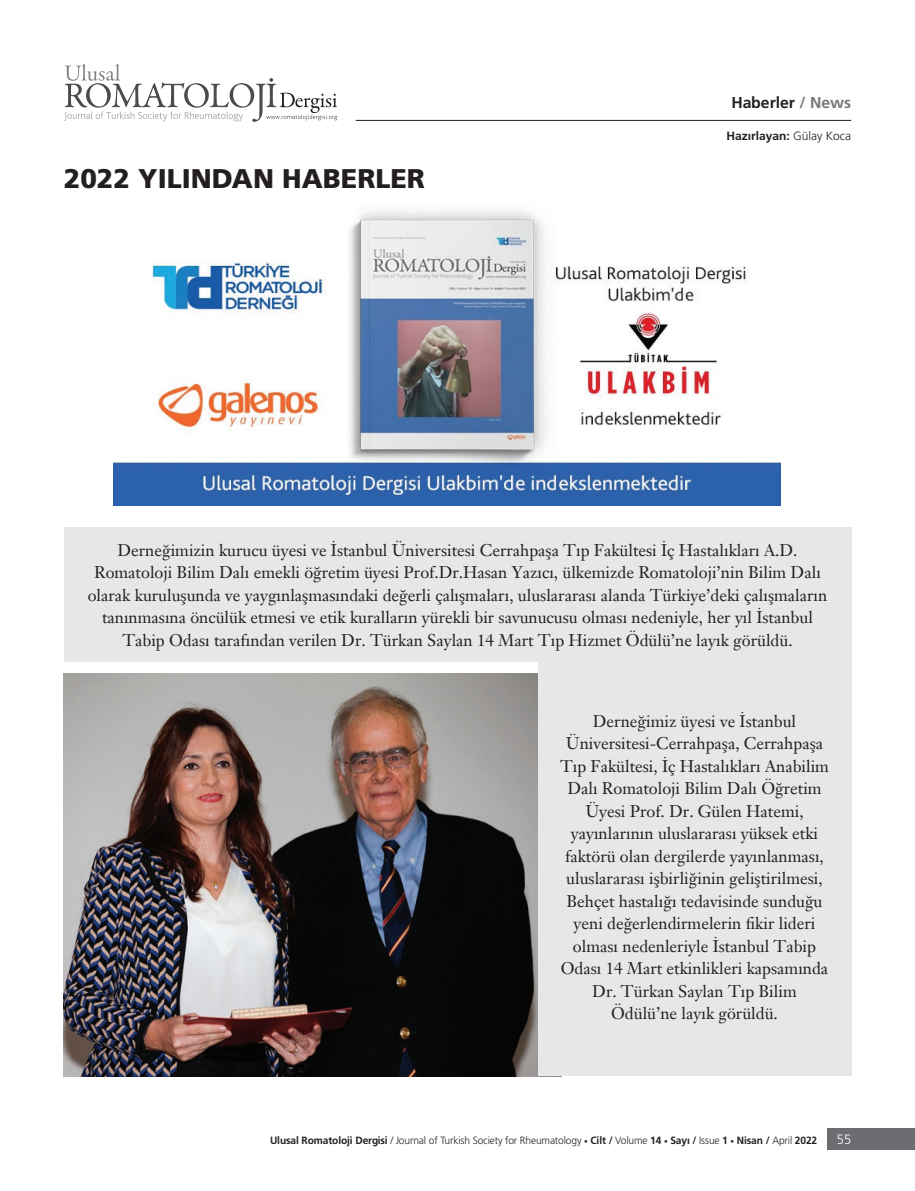
<style>
.page{position:relative;width:915px;height:1191px;background:#fff}
.page>*{position:absolute;margin:0;border:0;box-sizing:border-box;transform-origin:0 0}
.BASLIK{font:27px "Frutiger Black Nr Tr";color:#231f20}
.YAZI{font:16.5px/22.5px "Janson Text W04 55 Roman";color:#231f20;text-align:center}
.t1{font:15.75px "Frutiger Bold Tr";color:#231f20}
.t2{font:13.5px "Frutiger Light Nr Tr";color:#fff;scale:.95 1}
.t3{font:12px "Frutiger Bold Tr";color:#231f20}
.t4{font:10.5px "Frutiger Light Nr Tr";letter-spacing:-.01em;color:#231f20}
.s1{color:#76787b}
.s2{font-family:"Frutiger Light Nr Tr"}
.s3{font-family:"Frutiger Bold Tr"}
.s4{font-size:7.5px}
</style>
<div class="page">
<hr style="left:355px;top:120px;width:495px;height:1px;background:#231f20">
<svg style="left:64px;top:64px;width:273px;height:58px"></svg>
<div style="left:826px;top:1128px;width:88px;height:21px;background:#6c6d70"></div>
<img style="left:113px;top:209px;width:667px;height:296px">
<img style="left:64px;top:673px;width:473px;height:403px">
<div style="left:64px;top:527px;width:786px;height:135px;background:#e6e7e9"></div>
<div style="left:537px;top:657px;width:313px;height:419px;background:#e6e7e9"></div>
<p class="t1" style="left:731px;top:93px;width:121px">Haberler <span class="s1">/ News</span></p>
<p class="BASLIK" style="left:64px;top:162px;width:362px">2022 YILINDAN HABERLER</p>
<p class="t3" style="left:726px;top:129px;width:126px">Hazırlayan: <span class="s2">Gülay Koca</span></p>
<p class="YAZI" style="left:88px;top:539px;width:741px">Derneğimizin kurucu üyesi ve İstanbul Üniversitesi Cerrahpaşa Tıp Fakültesi İç Hastalıkları A.D.<br>Romatoloji Bilim Dalı emekli öğretim üyesi Prof.Dr.Hasan Yazıcı, ülkemizde Romatoloji’nin Bilim Dalı olarak kuruluşunda ve yaygınlaşmasındaki değerli çalışmaları, uluslararası alanda Türkiye’deki çalışmaların tanınmasına öncülük etmesi ve etik kuralların yürekli bir savunucusu olması nedeniyle, her yıl İstanbul Tabip Odası tarafından verilen Dr. Türkan Saylan 14 Mart Tıp Hizmet Ödülü’ne layık görüldü.</p>
<p class="YAZI" style="left:559px;top:709px;width:270px">Derneğimiz üyesi ve İstanbul Üniversitesi-Cerrahpaşa, Cerrahpaşa Tıp Fakültesi, İç Hastalıkları Anabilim Dalı Romatoloji Bilim Dalı Öğretim Üyesi Prof. Dr. Gülen Hatemi, yayınlarının uluslararası yüksek etki faktörü olan dergilerde yayınlanması, uluslararası işbirliğinin geliştirilmesi, Behçet hastalığı tedavisinde sunduğu yeni değerlendirmelerin fikir lideri olması nedenleriyle İstanbul Tabip Odası 14 Mart etkinlikleri kapsamında Dr. Türkan Saylan Tıp Bilim Ödülü’ne layık görüldü.</p>
<p class="t4" style="left:270px;top:1134px;width:548px"><span class="s3">Ulusal Romatoloji Dergisi</span> / Journal of Turkish Society for Rheumatology <span class="s4">•</span> <span class="s3">Cilt /</span> Volume <span class="s3">14</span> <span class="s4">•</span> <span class="s3">Sayı /</span> Issue <span class="s3">1</span> <span class="s4">•</span> <span class="s3">Nisan /</span> April <span class="s3">2022</span></p>
<p class="t2" style="left:836px;top:1131px;width:17px">55</p>
</div>
